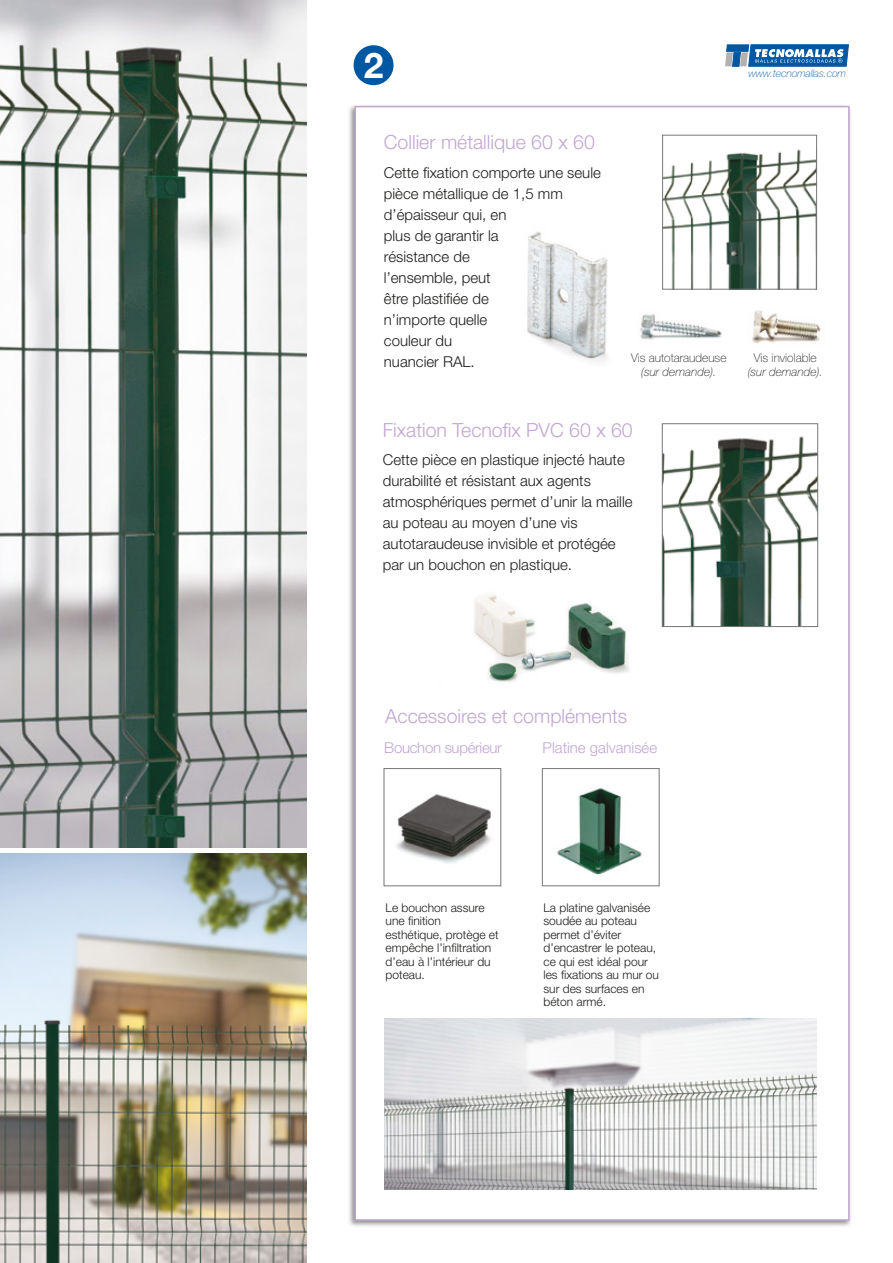
<style>
.page{position:relative;width:893px;height:1263px;background:#fff}
.page>*{position:absolute;margin:0;border:0;box-sizing:border-box;transform-origin:0 0}
.t1{font:700 35.4px "Helvetica Neue LT Std";color:#fff}
.t2{font:300 19.5px "Helvetica Neue LT Std";color:#c1a6d0}
.t3{font:300 15px/21px "Helvetica Neue LT Std";color:#1d1d1b}
.t4{font:300 15px "Helvetica Neue LT Std";color:#c1a6d0}
.t5{font:300 15px "Helvetica Neue LT Std";letter-spacing:-.02em;color:#c1a6d0}
.t6{font:300 12px/13.5px "Helvetica Neue LT Std";color:#1d1d1b}
.t7{font:100 12px "Helvetica Neue LT Std";color:#1d1d1b}
.t8{font:italic 100 12px "Helvetica Neue LT Std";color:#1d1d1b}
.t9{font:italic 100 10.5px "Helvetica Neue LT Std";letter-spacing:-.01em;color:#0058a2}
</style>
<div class="page">
<div style="left:355px;top:106px;width:495px;height:1115px;background:#fff;border:2px solid #c1a6d0"></div>
<img style="left:557px;top:788px;width:85px;height:87px">
<div style="left:542px;top:768px;width:117px;height:118px;border:1px solid #777"></div>
<img style="left:396px;top:794px;width:95px;height:70px">
<div style="left:384px;top:768px;width:117px;height:118px;border:1px solid #777"></div>
<img style="left:384px;top:1018px;width:433px;height:171px">
<img style="left:0;top:854px;width:307px;height:409px">
<img style="left:0;top:0;width:307px;height:848px">
<img style="left:474px;top:550px;width:188px;height:132px">
<img style="left:664px;top:436px;width:152px;height:189px">
<div style="left:662px;top:423px;width:156px;height:204px;border:1px solid #777"></div>
<img style="left:664px;top:149px;width:151px;height:139px">
<div style="left:662px;top:135px;width:155px;height:155px;border:1px solid #777"></div>
<img style="left:752px;top:310px;width:69px;height:33px">
<img style="left:527px;top:231px;width:81px;height:131px">
<img style="left:640px;top:314px;width:82px;height:26px">
<svg style="left:725px;top:44px;width:124px;height:23px"></svg>
<div style="left:354px;top:45px;width:40px;height:40px;background:#0058a2;border-radius:50%"></div>
<h1 class="t1" style="left:364px;top:43px;width:21px">2</h1>
<p class="t9" style="left:748px;top:67px;width:99px">www.tecnomallas.com</p>
<h2 class="t2" style="left:384px;top:130px;width:212px">Collier métallique 60 x 60</h2>
<p class="t3" style="left:384px;top:162px;width:218px">Cette fixation comporte une seule pièce métallique de 1,5 mm d’épaisseur qui, en<br>plus de garantir la<br>résistance de<br>l’ensemble, peut<br>être plastifiée de<br>n’importe quelle<br>couleur du<br>nuancier RAL.</p>
<p class="t7" style="left:631px;top:351px;width:97px">Vis autotaraudeuse</p>
<p class="t8" style="left:641px;top:365px;width:77px">(sur demande).</p>
<h2 class="t2" style="left:383px;top:418px;width:251px">Fixation Tecnofix PVC 60 x 60</h2>
<p class="t3" style="left:383px;top:449px;width:251px">Cette pièce en plastique injecté haute durabilité et résistant aux agents atmosphériques permet d’unir la maille au poteau au moyen d’une vis autotaraudeuse invisible et protégée par un bouchon en plastique.</p>
<p class="t7" style="left:754px;top:351px;width:64px">Vis inviolable</p>
<p class="t8" style="left:748px;top:365px;width:77px">(sur demande).</p>
<h2 class="t2" style="left:385px;top:704px;width:243px">Accessoires et compléments</h2>
<p class="t5" style="left:384px;top:738px;width:119px">Bouchon supérieur</p>
<p class="t4" style="left:543px;top:738px;width:116px">Platine galvanisée</p>
<p class="t6" style="left:386px;top:900px;width:115px">Le bouchon assure une finition esthétique, protège et empêche l’infiltration d’eau à l’intérieur du poteau.</p>
<p class="t6" style="left:543px;top:900px;width:117px">La platine galvanisée soudée au poteau permet d’éviter d’encastrer le poteau, ce qui est idéal pour les fixations au mur ou sur des surfaces en béton armé.</p>
</div>
